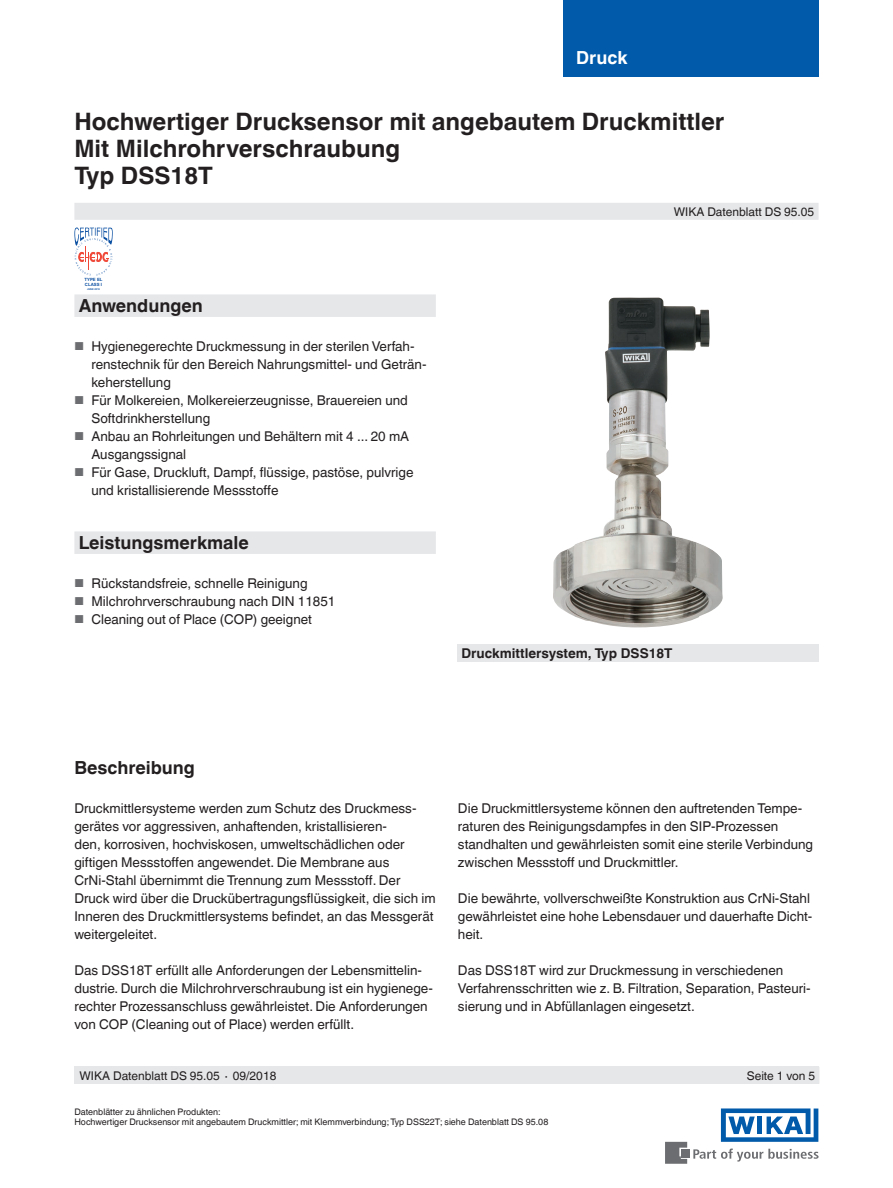
<style>
.page{position:relative;width:893px;height:1188px;background:#fff}
.page>*{position:absolute;margin:0;border:0;box-sizing:border-box;transform-origin:0 0}
.t1{font:700 24px/27px "Helvetica World";color:#231f20}
.t2{font:700 18px "Helvetica World";color:#231f20}
.t3{font:700 18px "Helvetica World";color:#fff}
.t4{font:13.5px/18px "Helvetica World";color:#231f20}
.t5{font:700 13.5px "Helvetica World";color:#231f20}
.t6{font:12px "Helvetica World";color:#231f20}
.t7{font:9px/10.5px "Helvetica World";color:#231f20}
.t8{font:700 4.35px/5.2px "Arial";color:#0a4fa2}
.t9{font:700 2.55px "Arial";color:#0a4fa2}
.s1{font-size:11.55px;color:#6c6d70}
</style>
<div class="page">
<svg style="left:693px;top:1149px;width:126px;height:13px"></svg>
<div style="left:682px;top:1150px;width:8px;height:8px;background:#6c6d70"></div>
<svg style="left:665px;top:1142px;width:22px;height:22px"></svg>
<svg style="left:721px;top:1108px;width:97px;height:34px"></svg>
<div style="left:563px;top:0;width:256px;height:76px;background:#015aaa"></div>
<div style="left:74px;top:203px;width:745px;height:17px;background:#e6e7e9"></div>
<div style="left:74px;top:1066px;width:745px;height:18px;background:#e6e7e9"></div>
<div style="left:74px;top:294px;width:362px;height:23px;background:#e6e7e9"></div>
<div style="left:74px;top:531px;width:362px;height:23px;background:#e6e7e9"></div>
<div style="left:457px;top:644px;width:362px;height:18px;background:#e6e7e9"></div>
<img style="left:553px;top:298px;width:170px;height:329px">
<svg style="left:74px;top:228px;width:39px;height:48px"></svg>
<h2 class="t3" style="left:576px;top:47px;width:53px">Druck</h2>
<h1 class="t1" style="left:74px;top:108px;width:651px">Hochwertiger Drucksensor mit angebautem Druckmittler<br>Mit Milchrohrverschraubung<br>Typ DSS18T</h1>
<p class="t8" style="left:85px;top:277px;width:20px">TYPE EL<br>CLASS I</p>
<p class="t9" style="left:87px;top:287px;width:14px">JUNE 2018</p>
<h2 class="t2" style="left:79px;top:295px;width:126px">Anwendungen</h2>
<p class="t4" style="left:91px;top:337px;width:337px;text-indent:-17px"><span class="s1">■</span> Hygienegerechte Druckmessung in der sterilen Verfah&shy;renstechnik für den Bereich Nahrungsmittel- und Geträn&shy;keherstellung</p>
<p class="t4" style="left:91px;top:391px;width:318px;text-indent:-17px"><span class="s1">■</span> Für Molkereien, Molkereierzeugnisse, Brauereien und<br>Softdrinkherstellung</p>
<p class="t4" style="left:91px;top:427px;width:319px;text-indent:-17px"><span class="s1">■</span> Anbau an Rohrleitungen und Behältern mit 4 ... 20 mA<br>Ausgangssignal</p>
<p class="t4" style="left:91px;top:463px;width:324px;text-indent:-17px"><span class="s1">■</span> Für Gase, Druckluft, Dampf, flüssige, pastöse, pulvrige und kristallisierende Messstoffe</p>
<h2 class="t2" style="left:79px;top:532px;width:172px">Leistungsmerkmale</h2>
<p class="t4" style="left:74px;top:574px;width:235px"><span class="s1">■</span> Rückstandsfreie, schnelle Reinigung</p>
<p class="t4" style="left:74px;top:592px;width:263px"><span class="s1">■</span> Milchrohrverschraubung nach DIN 11851</p>
<p class="t4" style="left:74px;top:610px;width:239px"><span class="s1">■</span> Cleaning out of Place (COP) geeignet</p>
<p class="t6" style="left:674px;top:204px;width:142px">WIKA Datenblatt DS 95.05</p>
<p class="t5" style="left:461px;top:645px;width:213px">Druckmittlersystem, Typ DSS18T</p>
<h2 class="t2" style="left:74px;top:757px;width:122px">Beschreibung</h2>
<p class="t4" style="left:74px;top:799px;width:363px">Druckmittlersysteme werden zum Schutz des Druckmess&shy;gerätes vor aggressiven, anhaftenden, kristallisieren-<br>den, korrosiven, hochviskosen, umweltschädlichen oder giftigen Messstoffen angewendet. Die Membrane aus CrNi-Stahl übernimmt die Trennung zum Messstoff. Der Druck wird über die Druckübertragungsflüssigkeit, die sich im Inneren des Druckmittlersystems befindet, an das Messgerät weitergeleitet.</p>
<p class="t4" style="left:74px;top:961px;width:360px">Das DSS18T erfüllt alle Anforderungen der Lebensmittelin&shy;dustrie. Durch die Milchrohrverschraubung ist ein hygienege&shy;rechter Prozessanschluss gewährleistet. Die Anforderungen von COP (Cleaning out of Place) werden erfüllt.</p>
<p class="t4" style="left:458px;top:799px;width:357px">Die Druckmittlersysteme können den auftretenden Tempe&shy;raturen des Reinigungsdampfes in den SIP-Prozessen standhalten und gewährleisten somit eine sterile Verbindung zwischen Messstoff und Druckmittler.</p>
<p class="t4" style="left:458px;top:889px;width:356px">Die bewährte, vollverschweißte Konstruktion aus CrNi-Stahl gewährleistet eine hohe Lebensdauer und dauerhafte Dicht&shy;heit.</p>
<p class="t4" style="left:458px;top:961px;width:354px">Das DSS18T wird zur Druckmessung in verschiedenen<br>Verfahrensschritten wie z. B. Filtration, Separation, Pasteuri&shy;sierung und in Abfüllanlagen eingesetzt.</p>
<p class="t6" style="left:80px;top:1068px;width:198px">WIKA Datenblatt DS 95.05 ∙ 09/2018</p>
<p class="t6" style="left:747px;top:1068px;width:70px">Seite 1 von 5</p>
<p class="t7" style="left:74px;top:1107px;width:475px">Datenblätter zu ähnlichen Produkten:<br>Hochwertiger Drucksensor mit angebautem Druckmittler; mit Klemmverbindung; Typ DSS22T; siehe Datenblatt DS 95.08</p>
</div>
